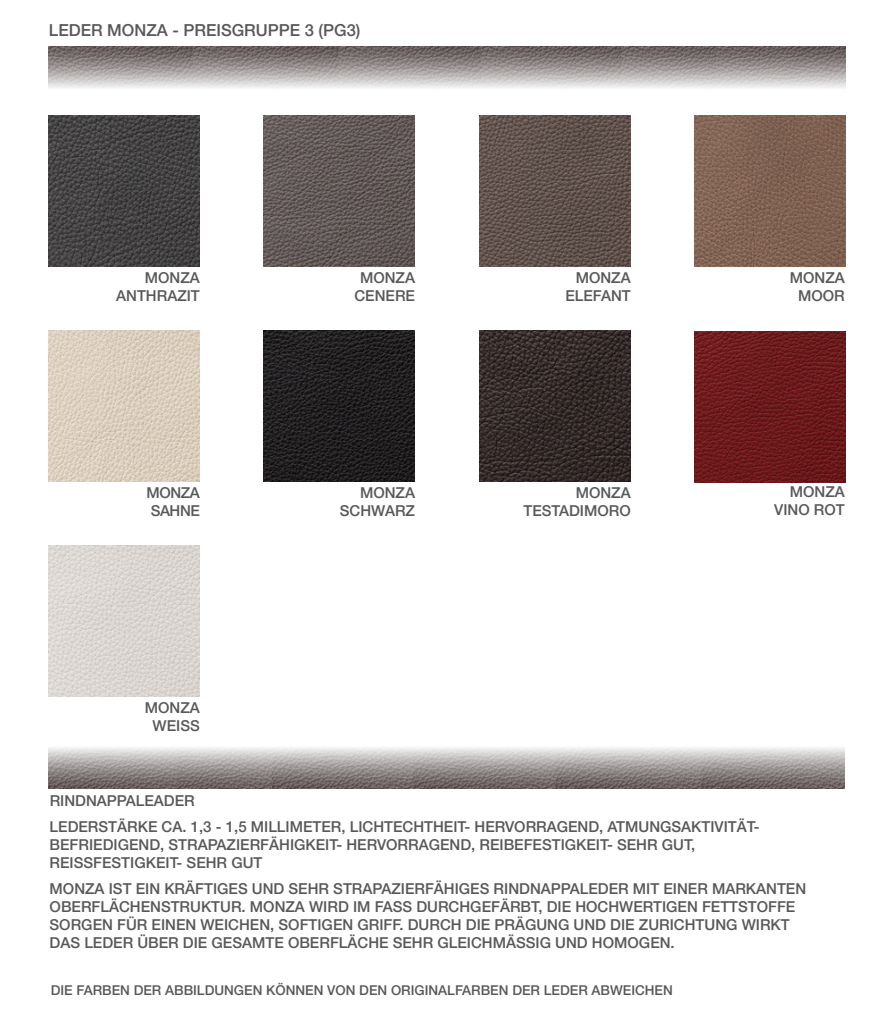
<style>
.page{position:relative;width:893px;height:1021px;background:#fff}
.page>*{position:absolute;margin:0;border:0;box-sizing:border-box;transform-origin:0 0}
.t1{font:500 16.5px "Helvetica Neue LT";color:#57585a}
.t2{font:500 15px/18px "Helvetica Neue LT";color:#57585a;text-align:right}
.t3{font:500 15px/18px "Helvetica Neue LT";letter-spacing:-.03em;color:#57585a}
.t4{font:500 13.5px "Helvetica Neue LT";color:#57585a}
</style>
<div class="page">
<img style="left:49px;top:116px;width:151px;height:151px">
<img style="left:264px;top:115px;width:151px;height:151px">
<img style="left:479px;top:116px;width:151px;height:151px">
<img style="left:694px;top:116px;width:151px;height:151px">
<img style="left:49px;top:331px;width:151px;height:151px">
<img style="left:264px;top:331px;width:151px;height:151px">
<img style="left:479px;top:331px;width:151px;height:151px">
<img style="left:49px;top:47px;width:432px;height:41px">
<img style="left:481px;top:47px;width:141px;height:41px">
<img style="left:622px;top:47px;width:95px;height:41px">
<img style="left:717px;top:47px;width:128px;height:41px">
<img style="left:694px;top:331px;width:151px;height:151px">
<img style="left:49px;top:546px;width:151px;height:150px">
<img style="left:412px;top:747px;width:433px;height:41px">
<img style="left:272px;top:748px;width:140px;height:40px">
<img style="left:177px;top:748px;width:95px;height:40px">
<img style="left:48px;top:748px;width:129px;height:40px">
<p class="t1" style="left:49px;top:20px;width:313px">LEDER MONZA - PREISGRUPPE 3 (PG3)</p>
<p class="t2" style="left:116px;top:268px;width:85px">MONZA<br>ANTHRAZIT</p>
<p class="t2" style="left:354px;top:268px;width:62px;text-align:center">MONZA<br>CENERE</p>
<p class="t2" style="left:565px;top:268px;width:67px">MONZA<br>ELEFANT</p>
<p class="t2" style="left:790px;top:268px;width:57px;text-align:center">MONZA<br>MOOR</p>
<p class="t3" style="left:147px;top:483px;width:55px">MONZA<br>SAHNE</p>
<p class="t2" style="left:340px;top:483px;width:77px">MONZA<br>SCHWARZ</p>
<p class="t2" style="left:523px;top:483px;width:109px">MONZA<br>TESTADIMORO</p>
<p class="t2" style="left:774px;top:482px;width:72px">MONZA<br>VINO ROT</p>
<p class="t2" style="left:145px;top:698px;width:57px;text-align:center">MONZA<br>WEISS</p>
<p class="t2" style="left:50px;top:791px;width:147px">RINDNAPPALEADER</p>
<p class="t2" style="left:50px;top:817px;width:711px;text-align:left">LEDERSTÄRKE CA. 1,3 - 1,5 MILLIMETER, LICHTECHTHEIT- HERVORRAGEND, ATMUNGSAKTIVITÄT-<br>BEFRIEDIGEND, STRAPAZIERFÄHIGKEIT- HERVORRAGEND, REIBEFESTIGKEIT- SEHR GUT,<br>REISSFESTIGKEIT- SEHR GUT</p>
<p class="t2" style="left:50px;top:879px;width:758px;text-align:left">MONZA IST EIN KRÄFTIGES UND SEHR STRAPAZIERFÄHIGES RINDNAPPALEDER MIT EINER MARKANTEN OBERFLÄCHENSTRUKTUR. MONZA WIRD IM FASS DURCHGEFÄRBT, DIE HOCHWERTIGEN FETTSTOFFE SORGEN FÜR EINEN WEICHEN, SOFTIGEN GRIFF. DURCH DIE PRÄGUNG UND DIE ZURICHTUNG WIRKT DAS LEDER ÜBER DIE GESAMTE OBERFLÄCHE SEHR GLEICHMÄSSIG UND HOMOGEN.</p>
<p class="t4" style="left:51px;top:982px;width:624px">DIE FARBEN DER ABBILDUNGEN KÖNNEN VON DEN ORIGINALFARBEN DER LEDER ABWEICHEN</p>
</div>
